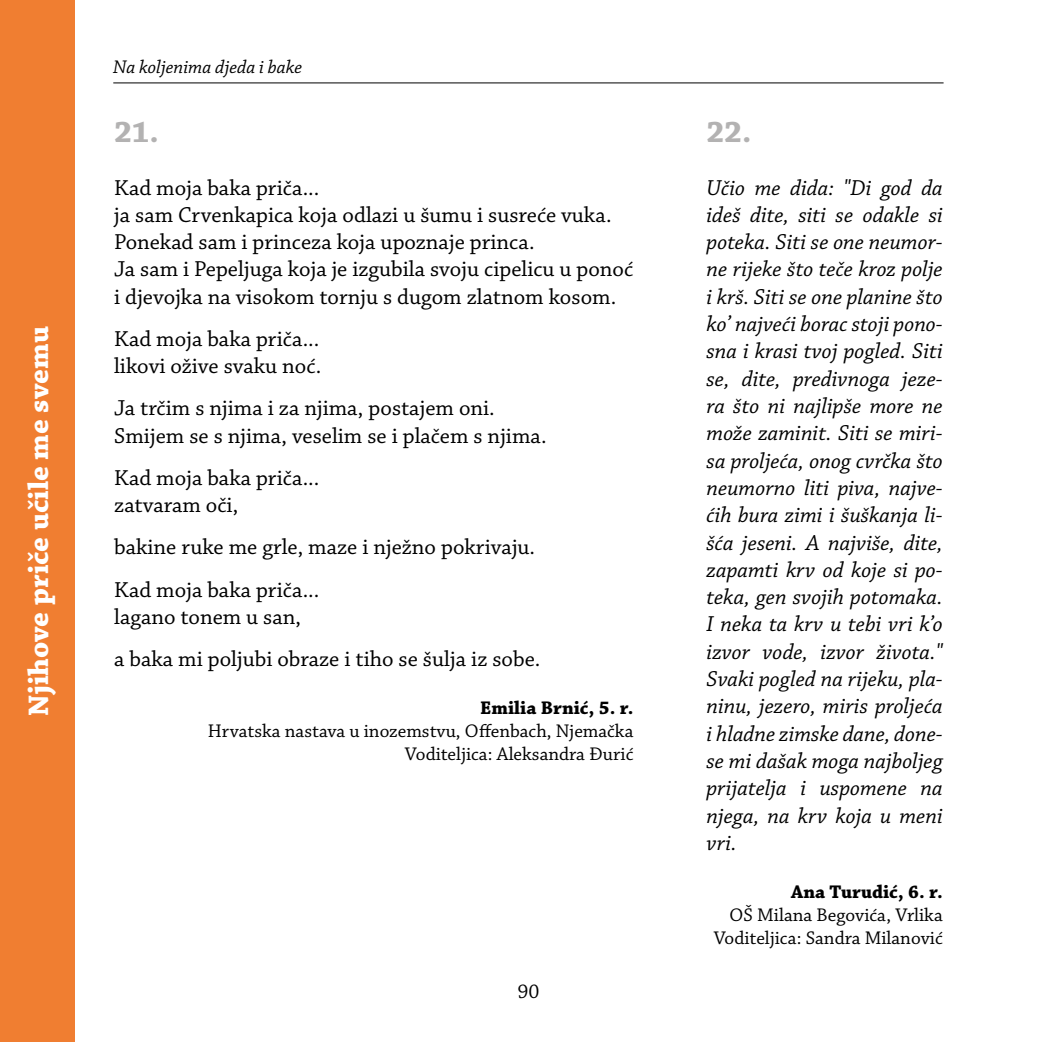
<style>
.page{position:relative;width:1042px;height:1042px;background:#fff}
.page>*{position:absolute;margin:0;border:0;box-sizing:border-box;transform-origin:0 0}
.t1{font:700 31.5px "Chaparral Pro";color:#b3b2b2}
.t2{font:700 29.75px "Chaparral Pro";color:#fff}
.t3{font:italic 22.75px/27.3px "Chaparral Pro";letter-spacing:.005em;color:#000;text-align:justify}
.t4{font:22.75px/27.3px "Chaparral Pro";color:#000}
.t5{font:21px "Chaparral Pro";color:#000}
.t6{font:19.25px/23.1px "Chaparral Pro";color:#000;text-align:right}
.t7{font:700 19.25px "Chaparral Pro";color:#000}
.t8{font:italic 19.25px "Chaparral Pro";color:#000}
</style>
<div class="page">
<div style="left:0;top:0;width:74px;height:1042px;background:#f07e31"></div>
<hr style="left:113px;top:83px;width:830px;height:1px;background:#000">
<h2 class="t2" style="left:21px;top:715px;width:391px;rotate:-90deg">Njihove priče učile me svemu</h2>
<p class="t8" style="left:113px;top:56px;width:190px">Na koljenima djeda i bake</p>
<h1 class="t1" style="left:114px;top:114px;width:46px">21.</h1>
<p class="t4" style="left:114px;top:175px;width:521px">Kad moja baka priča...<br>ja sam Crvenkapica koja odlazi u šumu i susreće vuka.<br>Ponekad sam i princeza koja upoznaje princa.<br>Ja sam i Pepeljuga koja je izgubila svoju cipelicu u ponoć i djevojka na visokom tornju s dugom zlatnom kosom.</p>
<p class="t4" style="left:114px;top:326px;width:209px">Kad moja baka priča... likovi ožive svaku noć.</p>
<p class="t4" style="left:114px;top:395px;width:434px">Ja trčim s njima i za njima, postajem oni.<br>Smijem se s njima, veselim se i plačem s njima.</p>
<p class="t4" style="left:114px;top:465px;width:207px">Kad moja baka priča... zatvaram oči,</p>
<p class="t4" style="left:114px;top:527px;width:422px;line-height:42.2px">bakine ruke me grle, maze i nježno pokrivaju.<br>Kad moja baka priča...</p>
<p class="t4" style="left:114px;top:596px;width:428px;line-height:42.2px">lagano tonem u san,<br>a baka mi poljubi obraze i tiho se šulja iz sobe.</p>
<p class="t7" style="left:480px;top:696px;width:155px">Emilia Brnić, 5. r.</p>
<p class="t6" style="left:208px;top:720px;width:427px">Hrvatska nastava u inozemstvu, Offenbach, Njemačka<br>Voditeljica: Aleksandra Đurić</p>
<p class="t5" style="left:517px;top:979px;width:24px">90</p>
<h1 class="t1" style="left:706px;top:114px;width:46px">22.</h1>
<p class="t3" style="left:706px;top:175px;width:238px">Učio me dida: "Di god da ideš dite, siti se odakle si poteka. Siti se one neumor&shy;ne rijeke što teče kroz polje i krš. Siti se one planine što ko’ najveći borac stoji pono&shy;sna i krasi tvoj pogled. Siti se, dite, predivnoga jeze&shy;ra što ni najlipše more ne može zaminit. Siti se miri&shy;sa proljeća, onog cvrčka što neumorno liti piva, najve&shy;ćih bura zimi i šuškanja li&shy;šća jeseni. A najviše, dite, zapamti krv od koje si po&shy;teka, gen svojih potomaka.<br>I neka ta krv u tebi vri k’o izvor vode, izvor života." Svaki pogled na rijeku, pla&shy;ninu, jezero, miris proljeća i hladne zimske dane, done&shy;se mi dašak moga najboljeg prijatelja i uspomene na njega, na krv koja u meni vri.</p>
<p class="t7" style="left:791px;top:880px;width:153px">Ana Turudić, 6. r.</p>
<p class="t6" style="left:714px;top:904px;width:230px">OŠ Milana Begovića, Vrlika<br>Voditeljica: Sandra Milanović</p>
</div>
